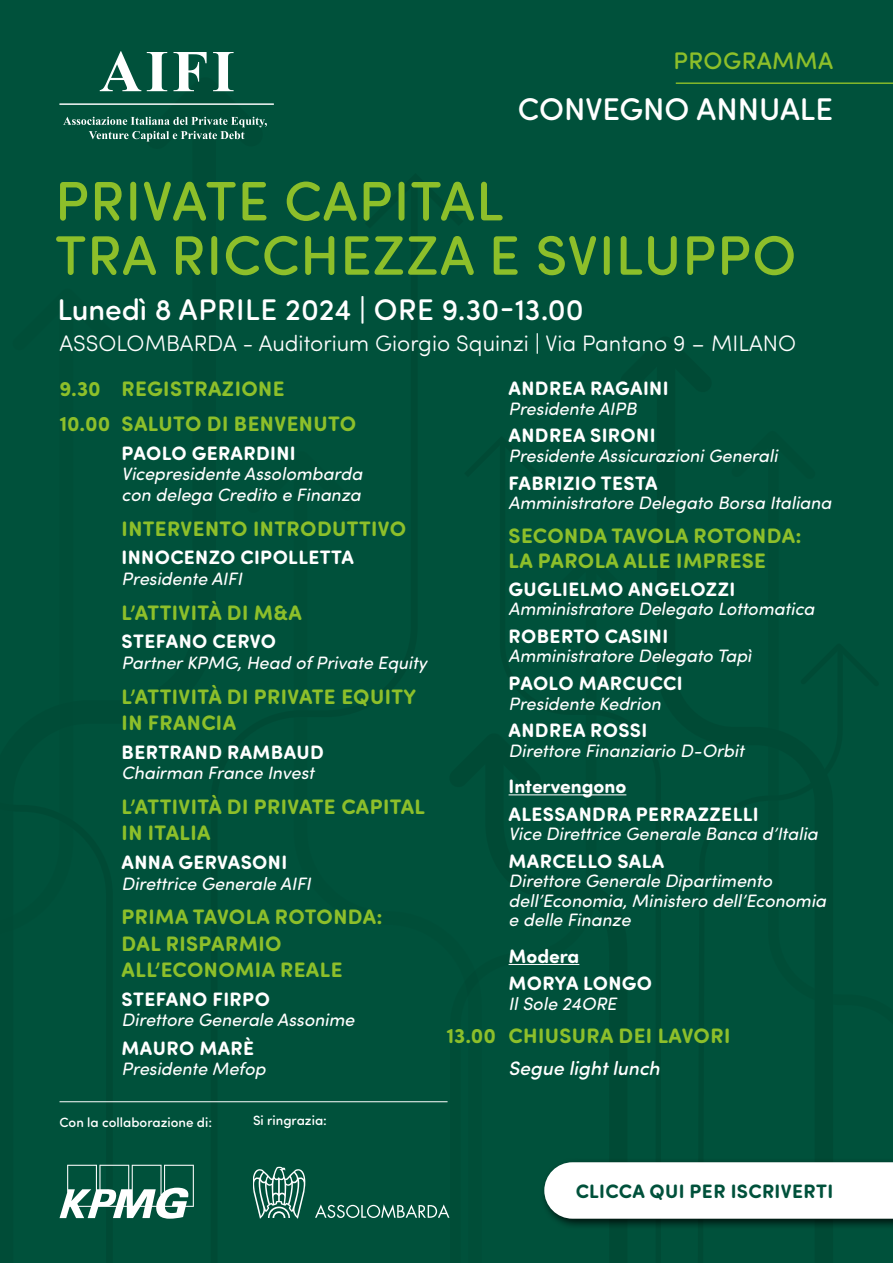
<style>
.page{position:relative;width:893px;height:1263px;background:#00513b}
.page>*{position:absolute;margin:0;border:0;box-sizing:border-box;transform-origin:0 0}
.t1{font:500 55.8px/54.3px "Sofia Pro Soft";letter-spacing:.02em;color:#8dbf2a}
.t2{font:500 31.5px "Sofia Pro Soft";color:#fff}
.t3{font:500 30px "Sofia Pro Soft";color:#fff}
.t4{font:500 24px "Sofia Pro Soft";letter-spacing:.02em;color:#8dbf2a}
.t5{font:300 22.5px "Sofia Pro Soft";color:#fff}
.t6{font:700 21px/26.2px "Sofia Pro Soft";letter-spacing:.02em;color:#8dbf2a}
.t7{font:700 19.5px/27.6px "Sofia Pro Soft";letter-spacing:.02em;color:#fff}
.t8{font:700 19.5px "Sofia Pro Soft";letter-spacing:.02em;color:#00513b}
.t9{font:700 19.5px/27.6px "Sofia Pro Soft";color:#fff}
.t10{font:italic 500 19.5px "Sofia Pro Soft";color:#fff}
.t11{font:italic 18px/19.5px "Sofia Pro Soft";color:#fff}
.t12{font:500 13.5px "Sofia Pro Soft";color:#fff}
</style>
<div class="page">
<svg style="left:508px;top:794px;width:49px;height:2px"></svg>
<hr style="left:60px;top:104px;width:214px;height:1px;background:#fff">
<svg style="left:63px;top:51px;width:211px;height:91px"></svg>
<hr style="left:676px;top:82px;width:217px;height:2px;background:#8dbf2a">
<div style="left:540px;top:1157px;width:353px;height:72px;background:#000;opacity:.75"></div>
<div style="left:544px;top:1162px;width:349px;height:57px;background:#fff"></div>
<svg style="left:315px;top:1204px;width:134px;height:14px"></svg>
<svg style="left:253px;top:1167px;width:53px;height:52px"></svg>
<hr style="left:60px;top:1101px;width:388px;height:1px;background:#fff">
<svg style="left:60px;top:1165px;width:134px;height:54px"></svg>
<hr style="left:509px;top:794px;width:117px;height:1px;background:#fff">
<hr style="left:509px;top:964px;width:70px;height:1px;background:#fff">
<h3 class="t4" style="left:673px;top:43px;width:162px">PROGRAMMA</h3>
<h2 class="t2" style="left:518px;top:86px;width:316px">CONVEGNO ANNUALE</h2>
<h1 class="t1" style="left:55px;top:170px;width:743px">PRIVATE CAPITAL<br>TRA RICCHEZZA E SVILUPPO</h1>
<h3 class="t3" style="left:57px;top:288px;width:528px">Lunedì 8 APRILE 2024 | ORE 9.30-13.00</h3>
<p class="t5" style="left:60px;top:328px;width:738px">ASSOLOMBARDA - Auditorium Giorgio Squinzi | Via Pantano 9 – MILANO</p>
<p class="t6" style="left:60px;top:370px;width:298px;line-height:34.8px">9.30 REGISTRAZIONE<br>10.00 SALUTO DI BENVENUTO</p>
<p class="t7" style="left:122px;top:438px;width:176px">PAOLO GERARDINI</p>
<p class="t11" style="left:122px;top:463px;width:242px;line-height:20.5px">Vicepresidente Assolombarda con delega Credito e Finanza</p>
<p class="t6" style="left:122px;top:514px;width:286px">INTERVENTO INTRODUTTIVO</p>
<p class="t7" style="left:122px;top:543px;width:234px">INNOCENZO CIPOLLETTA</p>
<p class="t11" style="left:122px;top:568px;width:122px">Presidente AIFI</p>
<p class="t6" style="left:122px;top:598px;width:182px">L’ATTIVITÀ DI M&amp;A</p>
<p class="t7" style="left:122px;top:627px;width:156px">STEFANO CERVO</p>
<p class="t11" style="left:122px;top:652px;width:307px">Partner KPMG, Head of Private Equity</p>
<p class="t6" style="left:122px;top:682px;width:296px">L’ATTIVITÀ DI PRIVATE EQUITY<br>IN FRANCIA</p>
<p class="t7" style="left:122px;top:737px;width:204px">BERTRAND RAMBAUD</p>
<p class="t11" style="left:122px;top:762px;width:194px">Chairman France Invest</p>
<p class="t6" style="left:122px;top:792px;width:305px">L’ATTIVITÀ DI PRIVATE CAPITAL<br>IN ITALIA</p>
<p class="t7" style="left:122px;top:847px;width:167px">ANNA GERVASONI</p>
<p class="t11" style="left:122px;top:873px;width:191px">Direttrice Generale AIFI</p>
<p class="t6" style="left:122px;top:902px;width:263px">PRIMA TAVOLA ROTONDA:<br>DAL RISPARMIO<br>ALL’ECONOMIA REALE</p>
<p class="t7" style="left:122px;top:984px;width:150px">STEFANO FIRPO</p>
<p class="t11" style="left:122px;top:1009px;width:234px">Direttore Generale Assonime</p>
<p class="t7" style="left:122px;top:1033px;width:134px">MAURO MARÈ</p>
<p class="t11" style="left:122px;top:1058px;width:146px">Presidente Mefop</p>
<p class="t12" style="left:60px;top:1112px;width:154px">Con la collaborazione di:</p>
<p class="t12" style="left:253px;top:1111px;width:75px">Si ringrazia:</p>
<p class="t7" style="left:509px;top:373px;width:161px">ANDREA RAGAINI</p>
<p class="t11" style="left:509px;top:398px;width:129px">Presidente AIPB</p>
<p class="t7" style="left:509px;top:421px;width:148px">ANDREA SIRONI</p>
<p class="t11" style="left:509px;top:445px;width:271px">Presidente Assicurazioni Generali</p>
<p class="t7" style="left:509px;top:468px;width:151px">FABRIZIO TESTA</p>
<p class="t11" style="left:509px;top:492px;width:324px">Amministratore Delegato Borsa Italiana</p>
<p class="t6" style="left:509px;top:522px;width:294px;line-height:25.2px">SECONDA TAVOLA ROTONDA:<br>LA PAROLA ALLE IMPRESE</p>
<p class="t7" style="left:509px;top:574px;width:228px">GUGLIELMO ANGELOZZI</p>
<p class="t11" style="left:509px;top:598px;width:307px">Amministratore Delegato Lottomatica</p>
<p class="t7" style="left:509px;top:621px;width:161px">ROBERTO CASINI</p>
<p class="t11" style="left:509px;top:646px;width:244px">Amministratore Delegato Tapì</p>
<p class="t7" style="left:509px;top:668px;width:175px">PAOLO MARCUCCI</p>
<p class="t11" style="left:509px;top:693px;width:154px">Presidente Kedrion</p>
<p class="t7" style="left:509px;top:715px;width:140px">ANDREA ROSSI</p>
<p class="t11" style="left:509px;top:740px;width:237px">Direttore Finanziario D-Orbit</p>
<p class="t7" style="left:509px;top:771px;width:252px">Intervengono<br>ALESSANDRA PERRAZZELLI</p>
<p class="t11" style="left:509px;top:823px;width:311px">Vice Direttrice Generale Banca d’Italia</p>
<p class="t7" style="left:509px;top:846px;width:157px">MARCELLO SALA</p>
<p class="t11" style="left:509px;top:870px;width:319px">Direttore Generale Dipartimento dell’Economia, Ministero dell’Economia e delle Finanze</p>
<p class="t9" style="left:509px;top:941px;width:145px">Modera<br>MORYA LONGO</p>
<p class="t11" style="left:509px;top:993px;width:110px">Il Sole 24ORE</p>
<p class="t6" style="left:446px;top:1022px;width:285px">13.00 CHIUSURA DEI LAVORI</p>
<p class="t10" style="left:509px;top:1054px;width:153px">Segue light lunch</p>
<p class="t8" style="left:576px;top:1177px;width:259px">CLICCA QUI PER ISCRIVERTI</p>
</div>
